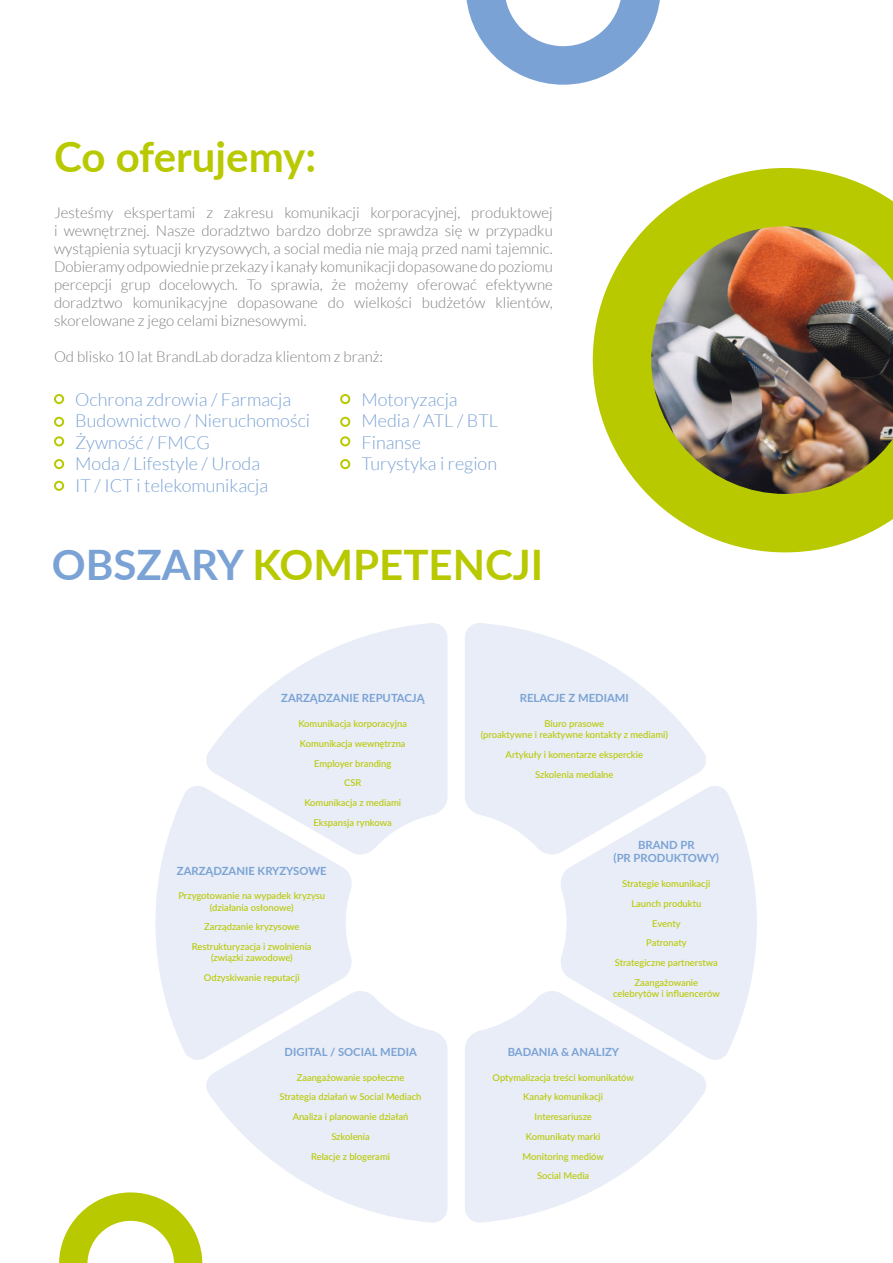
<style>
.page{position:relative;width:893px;height:1263px;background:#fff}
.page>*{position:absolute;margin:0;border:0;box-sizing:border-box;transform-origin:0 0}
.t1{font:700 42px "Lato";color:#b8c900}
.t2{font:300 18px/21.6px "Lato";color:#7aa2d5}
.t3{font:300 15px/18px "Lato";color:#818084;text-align:justify}
.t4{font:700 11.25px/13.5px "Lato";color:#7aa2d5;text-align:center}
.t5{font:500 9.45px/19.8px "Lato";color:#b8c900;text-align:center}
.s1{color:#7aa2d5}
</style>
<div class="page">
<img style="left:593px;top:168px;width:300px;height:384px">
<svg style="left:54px;top:394px;width:10px;height:10px"></svg>
<svg style="left:340px;top:394px;width:10px;height:10px"></svg>
<svg style="left:54px;top:417px;width:10px;height:10px"></svg>
<svg style="left:340px;top:417px;width:10px;height:10px"></svg>
<svg style="left:54px;top:436px;width:10px;height:10px"></svg>
<svg style="left:340px;top:436px;width:10px;height:10px"></svg>
<svg style="left:54px;top:459px;width:10px;height:10px"></svg>
<svg style="left:340px;top:459px;width:10px;height:10px"></svg>
<svg style="left:54px;top:481px;width:10px;height:10px"></svg>
<svg style="left:206px;top:623px;width:241px;height:232px;fill:#e8edf7"></svg>
<svg style="left:155px;top:783px;width:198px;height:277px;fill:#e8edf7"></svg>
<svg style="left:465px;top:623px;width:241px;height:232px;fill:#e8edf7"></svg>
<svg style="left:559px;top:783px;width:198px;height:277px;fill:#e8edf7"></svg>
<svg style="left:465px;top:989px;width:243px;height:234px;fill:#e8edf7"></svg>
<svg style="left:204px;top:989px;width:243px;height:234px;fill:#e8edf7"></svg>
<svg style="left:59px;top:1192px;width:143px;height:71px"></svg>
<svg style="left:466px;top:0;width:194px;height:85px"></svg>
<h1 class="t1" style="left:54px;top:126px;width:264px">Co oferujemy:</h1>
<p class="t3" style="left:54px;top:204px;width:500px">Jesteśmy ekspertami z zakresu komunikacji korporacyjnej, produktowej i wewnętrznej. Nasze doradztwo bardzo dobrze sprawdza się w przypadku wystąpienia sytuacji kryzysowych, a social media nie mają przed nami tajemnic.<br>Dobieramy odpowiednie przekazy i kanały komunikacji dopasowane do poziomu percepcji grup docelowych. To sprawia, że możemy oferować efektywne doradztwo komunikacyjne dopasowane do wielkości budżetów klientów, skorelowane z jego celami biznesowymi.</p>
<h3 class="t3" style="left:54px;top:348px;width:331px">Od blisko 10 lat BrandLab doradza klientom z branż:</h3>
<h2 class="t2" style="left:75px;top:388px;width:236px">Ochrona zdrowia / Farmacja<br>Budownictwo / Nieruchomości<br>Żywność / FMCG<br>Moda / Lifestyle / Uroda<br>IT / ICT i telekomunikacja</h2>
<h2 class="t2" style="left:361px;top:388px;width:138px">Motoryzacja<br>Media / ATL / BTL<br>Finanse<br>Turystyka i region</h2>
<h1 class="t1" style="left:52px;top:533px;width:493px"><span class="s1">OBSZARY</span> KOMPETENCJI</h1>
<p class="t4" style="left:281px;top:691px;width:145px">ZARZĄDZANIE REPUTACJĄ</p>
<p class="t5" style="left:298px;top:713px;width:110px">Komunikacja korporacyjna<br>Komunikacja wewnętrzna<br>Employer branding<br>CSR<br>Komunikacja z mediami<br>Ekspansja rynkowa</p>
<p class="t4" style="left:177px;top:863px;width:151px">ZARZĄDZANIE KRYZYSOWE</p>
<p class="t5" style="left:178px;top:890px;width:148px;line-height:11.2px">Przygotowanie na wypadek kryzysu (działania osłonowe)</p>
<p class="t5" style="left:192px;top:917px;width:121px">Zarządzanie kryzysowe<br>Restrukturyzacja i zwolnienia</p>
<p class="t5" style="left:204px;top:948px;width:97px">(związki zawodowe)<br>Odzyskiwanie reputacji</p>
<p class="t4" style="left:285px;top:1044px;width:134px">DIGITAL / SOCIAL MEDIA</p>
<p class="t5" style="left:280px;top:1067px;width:143px">Zaangażowanie społeczne<br>Strategia działań w Social Mediach<br>Analiza i planowanie działań<br>Szkolenia<br>Relacje z blogerami</p>
<p class="t4" style="left:520px;top:691px;width:110px">RELACJE Z MEDIAMI</p>
<p class="t5" style="left:481px;top:718px;width:189px;line-height:11.2px">Biuro prasowe<br>(proaktywne i reaktywne kontakty z mediami)</p>
<p class="t5" style="left:506px;top:744px;width:139px">Artykuły i komentarze eksperckie<br>Szkolenia medialne</p>
<p class="t4" style="left:613px;top:837px;width:107px">BRAND PR<br>(PR PRODUKTOWY)</p>
<p class="t5" style="left:615px;top:873px;width:105px">Strategie komunikacji<br>Launch produktu<br>Eventy<br>Patronaty<br>Strategiczne partnerstwa<br>Zaangażowanie</p>
<p class="t5" style="left:613px;top:983px;width:108px">celebrytów i influencerów</p>
<p class="t4" style="left:508px;top:1044px;width:113px">BADANIA &amp; ANALIZY</p>
<p class="t5" style="left:493px;top:1067px;width:143px">Optymalizacja treści komunikatów<br>Kanały komunikacji<br>Interesariusze<br>Komunikaty marki<br>Monitoring mediów<br>Social Media</p>
</div>
